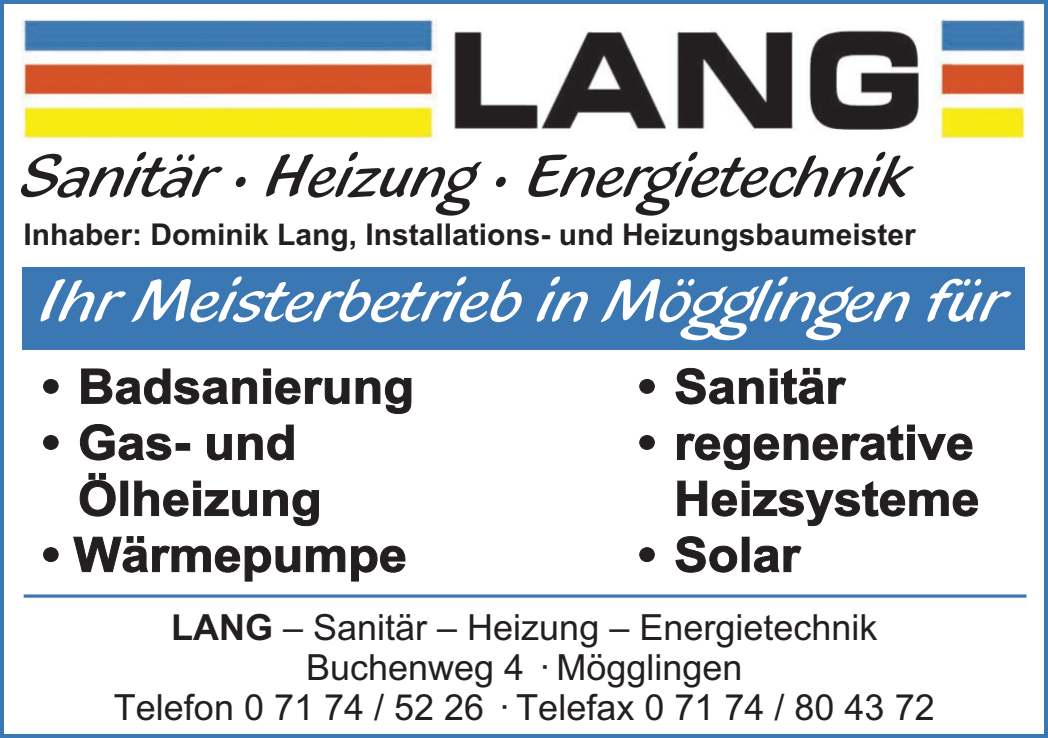
<style>
.page{position:relative;width:1048px;height:738px;background:#fff}
.page>*{position:absolute;margin:0;border:0;box-sizing:border-box;transform-origin:0 0}
.t1{font:64px "Blacklight D";color:#fff}
.t2{font:64px "Blacklight D";color:#231f20}
.t3{font:700 48px "Arial";color:#231f20;scale:1.05 1}
.t4{font:36px/40px "Arial";color:#231f20;text-align:center}
.t5{font:700 30px "Arial";color:#231f20}
.s1{font-weight:700}
</style>
<div class="page">
<div style="left:0;top:0;width:1048px;height:737px;border:4px solid #3b78b3"></div>
<img style="left:22px;top:20px;width:1002px;height:122px">
<div style="left:22px;top:267px;width:1002px;height:82px;background:#3b78b3"></div>
<hr style="left:24px;top:594px;width:1002px;height:3px;background:#3b78b3">
<svg style="left:43px;top:379px;width:16px;height:14px"></svg>
<svg style="left:81px;top:368px;width:176px;height:36px"></svg>
<div style="left:263px;top:368px;width:8px;height:7px;border:1px solid #231f20"></div>
<div style="left:263px;top:378px;width:8px;height:25px;border:1px solid #231f20"></div>
<svg style="left:275px;top:377px;width:74px;height:27px"></svg>
<svg style="left:356px;top:377px;width:55px;height:36px"></svg>
<svg style="left:639px;top:379px;width:16px;height:14px"></svg>
<svg style="left:675px;top:368px;width:88px;height:36px"></svg>
<div style="left:770px;top:368px;width:7px;height:7px;border:1px solid #231f20"></div>
<div style="left:770px;top:378px;width:7px;height:25px;border:1px solid #231f20"></div>
<svg style="left:781px;top:368px;width:65px;height:36px"></svg>
<svg style="left:43px;top:435px;width:16px;height:14px"></svg>
<svg style="left:80px;top:424px;width:91px;height:36px"></svg>
<div style="left:176px;top:443px;width:14px;height:7px;border:1px solid #231f20"></div>
<svg style="left:207px;top:434px;width:25px;height:26px"></svg>
<svg style="left:238px;top:424px;width:56px;height:36px"></svg>
<svg style="left:639px;top:435px;width:16px;height:14px"></svg>
<svg style="left:677px;top:425px;width:226px;height:44px"></svg>
<div style="left:907px;top:434px;width:7px;height:25px;border:1px solid #231f20"></div>
<svg style="left:917px;top:433px;width:55px;height:27px"></svg>
<svg style="left:80px;top:473px;width:36px;height:43px"></svg>
<div style="left:121px;top:480px;width:7px;height:35px;border:1px solid #231f20"></div>
<svg style="left:134px;top:480px;width:54px;height:36px"></svg>
<div style="left:193px;top:480px;width:8px;height:7px;border:1px solid #231f20"></div>
<div style="left:193px;top:490px;width:8px;height:25px;border:1px solid #231f20"></div>
<svg style="left:204px;top:490px;width:53px;height:26px"></svg>
<svg style="left:263px;top:489px;width:56px;height:36px"></svg>
<svg style="left:677px;top:480px;width:60px;height:36px"></svg>
<svg style="left:753px;top:481px;width:225px;height:44px"></svg>
<svg style="left:43px;top:547px;width:16px;height:14px"></svg>
<svg style="left:73px;top:536px;width:227px;height:45px"></svg>
<svg style="left:306px;top:545px;width:39px;height:26px"></svg>
<svg style="left:351px;top:545px;width:54px;height:36px"></svg>
<svg style="left:639px;top:547px;width:16px;height:14px"></svg>
<svg style="left:675px;top:536px;width:62px;height:36px"></svg>
<svg style="left:754px;top:545px;width:47px;height:27px"></svg>
<h1 class="t2" style="left:24px;top:136px;width:887px">Sanitär · Heizung · Energietechnik</h1>
<p class="t5" style="left:24px;top:217px;width:893px">Inhaber: Dominik Lang, Installations- und Heizungsbaumeister</p>
<h1 class="t1" style="left:42px;top:261px;width:965px">Ihr Meisterbetrieb in Mögglingen für</h1>
<h2 class="t3" style="left:42px;top:359px;width:356px">• Badsanierung</h2>
<h2 class="t3" style="left:638px;top:359px;width:198px">• Sanitär</h2>
<h2 class="t3" style="left:42px;top:415px;width:244px">• Gas- und</h2>
<h2 class="t3" style="left:638px;top:415px;width:321px">• regenerative</h2>
<h2 class="t3" style="left:78px;top:471px;width:234px">Ölheizung</h2>
<h2 class="t3" style="left:674px;top:471px;width:292px">Heizsysteme</h2>
<h2 class="t3" style="left:42px;top:527px;width:349px">• Wärmepumpe</h2>
<h2 class="t3" style="left:638px;top:527px;width:156px">• Solar</h2>
<p class="t4" style="left:114px;top:606px;width:822px"><span class="s1">LANG</span> – Sanitär – Heizung – Energietechnik<br>Buchenweg 4 · Mögglingen<br>Telefon 0 71 74 / 52 26 · Telefax 0 71 74 / 80 43 72</p>
</div>
